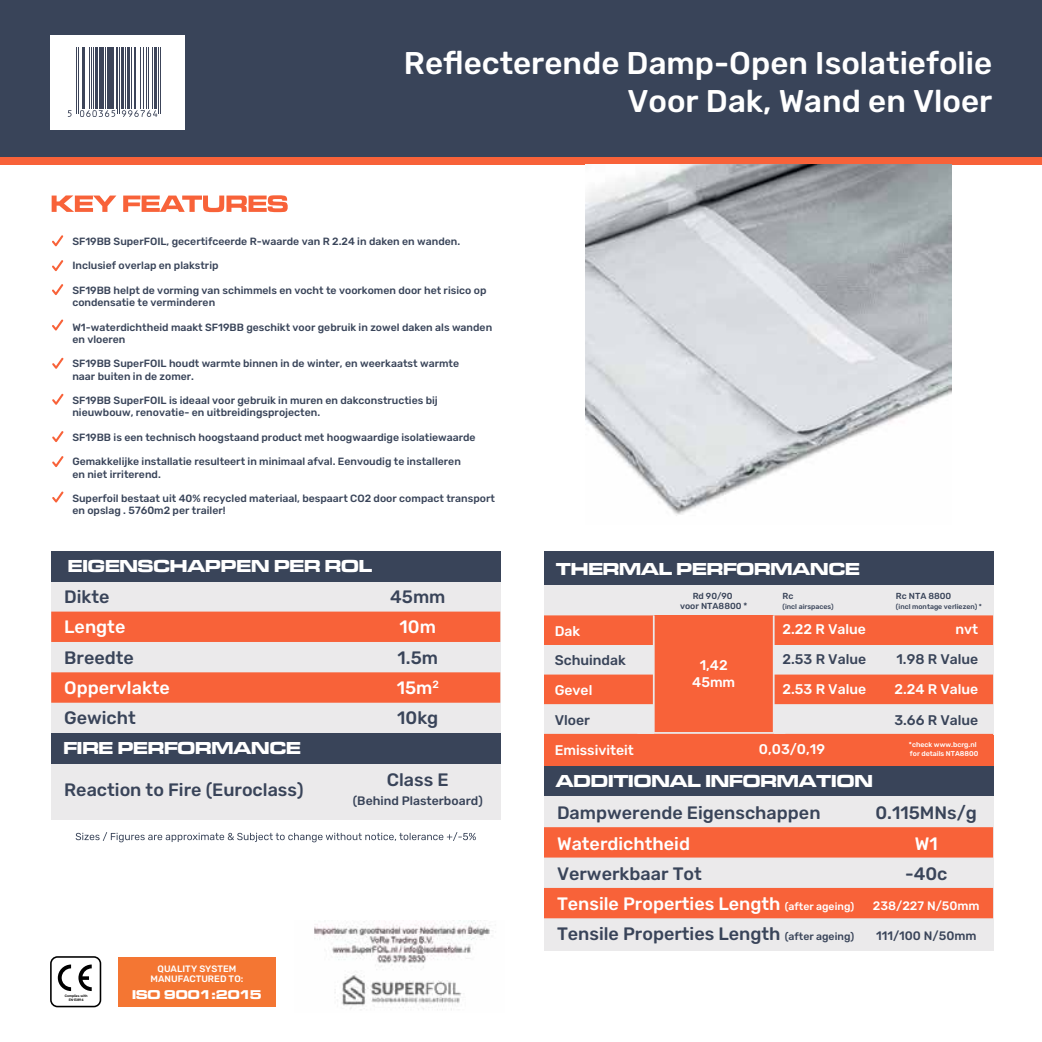
<style>
.page{position:relative;width:1042px;height:1042px;background:#fff}
.page>*{position:absolute;margin:0;border:0;box-sizing:border-box;transform-origin:0 0}
.t1{font:500 31.32px/37.6px "Rubik";color:#fff;text-align:right}
.t2{font:500 18.03px/30.3px "Rubik";color:#394459;text-align:justify}
.t3{font:18.03px "Microgramma D Bold Exte";color:#fff}
.t4{font:500 18.03px "Rubik";color:#fff}
.t5{font:500 14px/16.3px "Rubik";color:#fff;text-align:center}
.t6{font:500 14px "Rubik";color:#394459}
.t7{font:13.3px "Microgramma D Bold Exte";color:#fff}
.t8{font:500 12.25px "Rubik";color:#394459}
.t9{font:500 12.25px "Rubik";color:#fff}
.t10{font:500 10.5px/12.2px "Rubik";color:#394459}
.t11{font:500 9.28px/10.3px "Rubik";color:#fff;text-align:center}
.t12{font:500 8.75px/9.3px "Rubik";color:#394459;text-align:center}
.t13{font:500 7px "Rubik";color:#394459}
.t14{font:500 7px/9.3px "Rubik";color:#fff}
.t15{font:500 3.32px/4px "Rubik";color:#000;text-align:center}
.s1{color:#fff}
.s2{font-size:10.5px;color:#fff}
.s3{font-size:10.5px}
</style>
<div class="page">
<div style="left:118px;top:957px;width:158px;height:49px;background:#f47633"></div>
<div style="left:51px;top:551px;width:449px;height:268px;background:#ebeaeb"></div>
<div style="left:0;top:0;width:1042px;height:161px;background:#394459"></div>
<div style="left:0;top:157px;width:1042px;height:8px;background:#f86239"></div>
<svg style="left:52px;top:195px;width:236px;height:17px"></svg>
<svg style="left:76px;top:832px;width:400px;height:10px"></svg>
<div style="left:51px;top:551px;width:449px;height:30px;background:#394459"></div>
<div style="left:51px;top:672px;width:449px;height:31px;background:#f86239"></div>
<div style="left:51px;top:611px;width:449px;height:31px;background:#f86239"></div>
<div style="left:51px;top:733px;width:449px;height:30px;background:#394459"></div>
<div style="left:544px;top:551px;width:449px;height:399px;background:#ebeaeb"></div>
<div style="left:544px;top:766px;width:449px;height:30px;background:#394459"></div>
<div style="left:544px;top:735px;width:449px;height:31px;background:#f86239"></div>
<div style="left:544px;top:888px;width:449px;height:30px;background:#f86239"></div>
<div style="left:544px;top:827px;width:449px;height:30px;background:#f86239"></div>
<div style="left:50px;top:956px;width:51px;height:51px;border:2px solid #000;border-radius:7px"></div>
<svg style="left:58px;top:964px;width:13px;height:27px"></svg>
<svg style="left:78px;top:964px;width:14px;height:27px"></svg>
<svg style="left:52px;top:235px;width:11px;height:11px"></svg>
<svg style="left:52px;top:260px;width:11px;height:11px"></svg>
<svg style="left:52px;top:284px;width:11px;height:11px"></svg>
<svg style="left:52px;top:319px;width:11px;height:11px"></svg>
<svg style="left:52px;top:358px;width:12px;height:11px"></svg>
<svg style="left:52px;top:394px;width:12px;height:11px"></svg>
<svg style="left:52px;top:431px;width:12px;height:11px"></svg>
<svg style="left:52px;top:456px;width:12px;height:11px"></svg>
<svg style="left:52px;top:491px;width:12px;height:11px"></svg>
<img style="left:314px;top:920px;width:179px;height:90px">
<div style="left:544px;top:551px;width:449px;height:34px;background:#394459"></div>
<div style="left:544px;top:674px;width:449px;height:30px;background:#f86239"></div>
<svg style="left:544px;top:734px;width:449px;height:1px"></svg>
<div style="left:544px;top:615px;width:449px;height:30px;background:#f86239"></div>
<div style="left:654px;top:615px;width:120px;height:148px;background:#f86239"></div>
<hr style="left:773px;top:615px;width:1px;height:118px;background:#ebeaeb">
<hr style="left:653px;top:615px;width:1px;height:118px;background:#ebeaeb">
<hr style="left:637px;top:732px;width:148px;height:2px;background:#ebeaeb">
<div style="left:50px;top:35px;width:135px;height:94px;background:#fff"></div>
<hr style="left:76px;top:48px;width:1px;height:66px;background:#3c4459">
<hr style="left:78px;top:48px;width:1px;height:66px;background:#3c4459">
<hr style="left:82px;top:48px;width:2px;height:61px;background:#3c4459">
<hr style="left:85px;top:48px;width:1px;height:61px;background:#3c4459">
<hr style="left:89px;top:48px;width:1px;height:61px;background:#3c4459">
<hr style="left:91px;top:48px;width:1px;height:61px;background:#3c4459">
<hr style="left:93px;top:48px;width:1px;height:61px;background:#3c4459">
<hr style="left:95px;top:48px;width:3px;height:61px;background:#3c4459">
<hr style="left:99px;top:48px;width:3px;height:61px;background:#3c4459">
<hr style="left:103px;top:48px;width:1px;height:61px;background:#3c4459">
<hr style="left:105px;top:48px;width:1px;height:61px;background:#3c4459">
<hr style="left:107px;top:48px;width:3px;height:61px;background:#3c4459">
<hr style="left:111px;top:48px;width:3px;height:61px;background:#3c4459">
<hr style="left:116px;top:48px;width:1px;height:61px;background:#3c4459">
<hr style="left:118px;top:48px;width:1px;height:66px;background:#3c4459">
<hr style="left:119px;top:48px;width:1px;height:66px;background:#3c4459">
<hr style="left:121px;top:48px;width:3px;height:61px;background:#3c4459">
<hr style="left:125px;top:48px;width:1px;height:61px;background:#3c4459">
<hr style="left:127px;top:48px;width:3px;height:61px;background:#3c4459">
<hr style="left:131px;top:48px;width:1px;height:61px;background:#3c4459">
<hr style="left:134px;top:48px;width:1px;height:61px;background:#3c4459">
<hr style="left:135px;top:48px;width:1px;height:61px;background:#3c4459">
<hr style="left:140px;top:48px;width:1px;height:61px;background:#3c4459">
<hr style="left:143px;top:48px;width:1px;height:61px;background:#3c4459">
<hr style="left:146px;top:48px;width:1px;height:61px;background:#3c4459">
<hr style="left:148px;top:48px;width:1px;height:61px;background:#3c4459">
<hr style="left:152px;top:48px;width:1px;height:61px;background:#3c4459">
<hr style="left:154px;top:48px;width:3px;height:61px;background:#3c4459">
<hr style="left:159px;top:48px;width:1px;height:66px;background:#3c4459">
<hr style="left:160px;top:48px;width:1px;height:66px;background:#3c4459">
<svg style="left:68px;top:110px;width:89px;height:7px"></svg>
<img style="left:586px;top:164px;width:365px;height:352px">
<h1 class="t1" style="left:404px;top:45px;width:590px">Reflecterende Damp-Open Isolatiefolie<br>Voor Dak, Wand en Vloer</h1>
<p class="t10" style="left:72px;top:235px;width:389px">SF19BB SuperFOIL, gecertifceerde R-waarde van R 2.24 in daken en wanden.</p>
<p class="t10" style="left:72px;top:260px;width:148px">Inclusief overlap en plakstrip</p>
<p class="t10" style="left:72px;top:284px;width:415px">SF19BB helpt de vorming van schimmels en vocht te voorkomen door het risico op condensatie te verminderen</p>
<p class="t10" style="left:72px;top:321px;width:421px">W1-waterdichtheid maakt SF19BB geschikt voor gebruik in zowel daken als wanden en vloeren</p>
<p class="t10" style="left:72px;top:358px;width:388px">SF19BB SuperFOIL houdt warmte binnen in de winter, en weerkaatst warmte naar buiten in de zomer.</p>
<p class="t10" style="left:72px;top:395px;width:367px">SF19BB SuperFOIL is ideaal voor gebruik in muren en dakconstructies bij nieuwbouw, renovatie- en uitbreidingsprojecten.</p>
<p class="t10" style="left:72px;top:431px;width:405px">SF19BB is een technisch hoogstaand product met hoogwaardige isolatiewaarde</p>
<p class="t10" style="left:72px;top:456px;width:390px">Gemakkelijke installatie resulteert in minimaal afval. Eenvoudig te installeren en niet irriterend.</p>
<p class="t10" style="left:72px;top:493px;width:424px">Superfoil bestaat uit 40% recycled materiaal, bespaart CO2 door compact transport en opslag . 5760m2 per trailer!</p>
<h2 class="t3" style="left:68px;top:555px;width:306px">EIGENSCHAPPEN PER ROL</h2>
<h2 class="t2" style="left:64px;top:582px;width:47px">Dikte</h2>
<h2 class="t4" style="left:64px;top:616px;width:63px">Lengte</h2>
<h2 class="t2" style="left:64px;top:642px;width:71px">Breedte</h2>
<h2 class="t4" style="left:64px;top:677px;width:107px">Oppervlakte</h2>
<h2 class="t2" style="left:64px;top:703px;width:73px">Gewicht</h2>
<h2 class="t3" style="left:63px;top:737px;width:239px">FIRE PERFORMANCE</h2>
<h2 class="t2" style="left:390px;top:582px;width:57px">45mm</h2>
<h2 class="t4" style="left:400px;top:616px;width:38px">10m</h2>
<h2 class="t2" style="left:397px;top:642px;width:44px">1.5m <span class="s1">15m</span><sup>2<br></sup>10kg</h2>
<h2 class="t2" style="left:64px;top:775px;width:241px">Reaction to Fire (Euroclass)</h2>
<h2 class="t2" style="left:387px;top:765px;width:63px">Class E</h2>
<p class="t8" style="left:353px;top:794px;width:131px">(Behind Plasterboard)</p>
<p class="t11" style="left:151px;top:963px;width:94px">QUALITY SYSTEM<br>MANUFACTURED TO:</p>
<p class="t15" style="left:65px;top:993px;width:25px">Complies with<br>EN13894</p>
<p class="t7" style="left:132px;top:986px;width:131px">ISO 9001:2015</p>
<h2 class="t3" style="left:556px;top:556px;width:305px">THERMAL PERFORMANCE</h2>
<p class="t12" style="left:680px;top:592px;width:69px">Rd 90/90<br>voor NTA8800 *</p>
<p class="t12" style="left:782px;top:592px;width:12px">Rc</p>
<p class="t13" style="left:782px;top:602px;width:53px">(incl airspaces)</p>
<p class="t12" style="left:896px;top:592px;width:57px">Rc NTA 8800</p>
<p class="t13" style="left:896px;top:602px;width:88px">(incl montage verliezen) *</p>
<h3 class="t5" style="left:555px;top:623px;width:27px">Dak</h3>
<h3 class="t6" style="left:555px;top:652px;width:73px">Schuindak</h3>
<h3 class="t5" style="left:555px;top:682px;width:39px">Gevel</h3>
<h3 class="t6" style="left:555px;top:712px;width:37px">Vloer</h3>
<h3 class="t5" style="left:555px;top:742px;width:81px">Emissiviteit</h3>
<h3 class="t5" style="left:692px;top:658px;width:45px">1,42<br>45mm</h3>
<h3 class="t5" style="left:782px;top:621px;width:85px">2.22 R Value</h3>
<h3 class="t6" style="left:782px;top:651px;width:85px">2.53 R Value</h3>
<h3 class="t5" style="left:782px;top:682px;width:85px">2.53 R Value</h3>
<h3 class="t5" style="left:955px;top:621px;width:24px">nvt</h3>
<h3 class="t6" style="left:896px;top:651px;width:83px">1.98 R Value</h3>
<h3 class="t5" style="left:894px;top:682px;width:85px">2.24 R Value</h3>
<h3 class="t6" style="left:894px;top:712px;width:85px">3.66 R Value</h3>
<h3 class="t5" style="left:759px;top:741px;width:68px">0,03/0,19</h3>
<p class="t14" style="left:909px;top:740px;width:71px">*check www.bcrg.nl for details NTA8800</p>
<h2 class="t3" style="left:556px;top:770px;width:318px">ADDITIONAL INFORMATION</h2>
<h2 class="t2" style="left:557px;top:798px;width:265px">Dampwerende Eigenschappen</h2>
<h2 class="t4" style="left:557px;top:833px;width:135px">Waterdichtheid</h2>
<h2 class="t2" style="left:557px;top:859px;width:299px;text-align:left">Verwerkbaar Tot<br><span class="s1">Tensile Properties Length</span> <span class="s2">(after ageing)<br></span>Tensile Properties Length <span class="s3">(after ageing)</span></h2>
<h2 class="t2" style="left:875px;top:798px;width:103px">0.115MNs/g</h2>
<h2 class="t4" style="left:915px;top:833px;width:24px">W1</h2>
<h2 class="t2" style="left:905px;top:859px;width:44px">-40c</h2>
<p class="t9" style="left:873px;top:899px;width:108px">238/227 N/50mm</p>
<p class="t8" style="left:876px;top:929px;width:102px">111/100 N/50mm</p>
</div>
